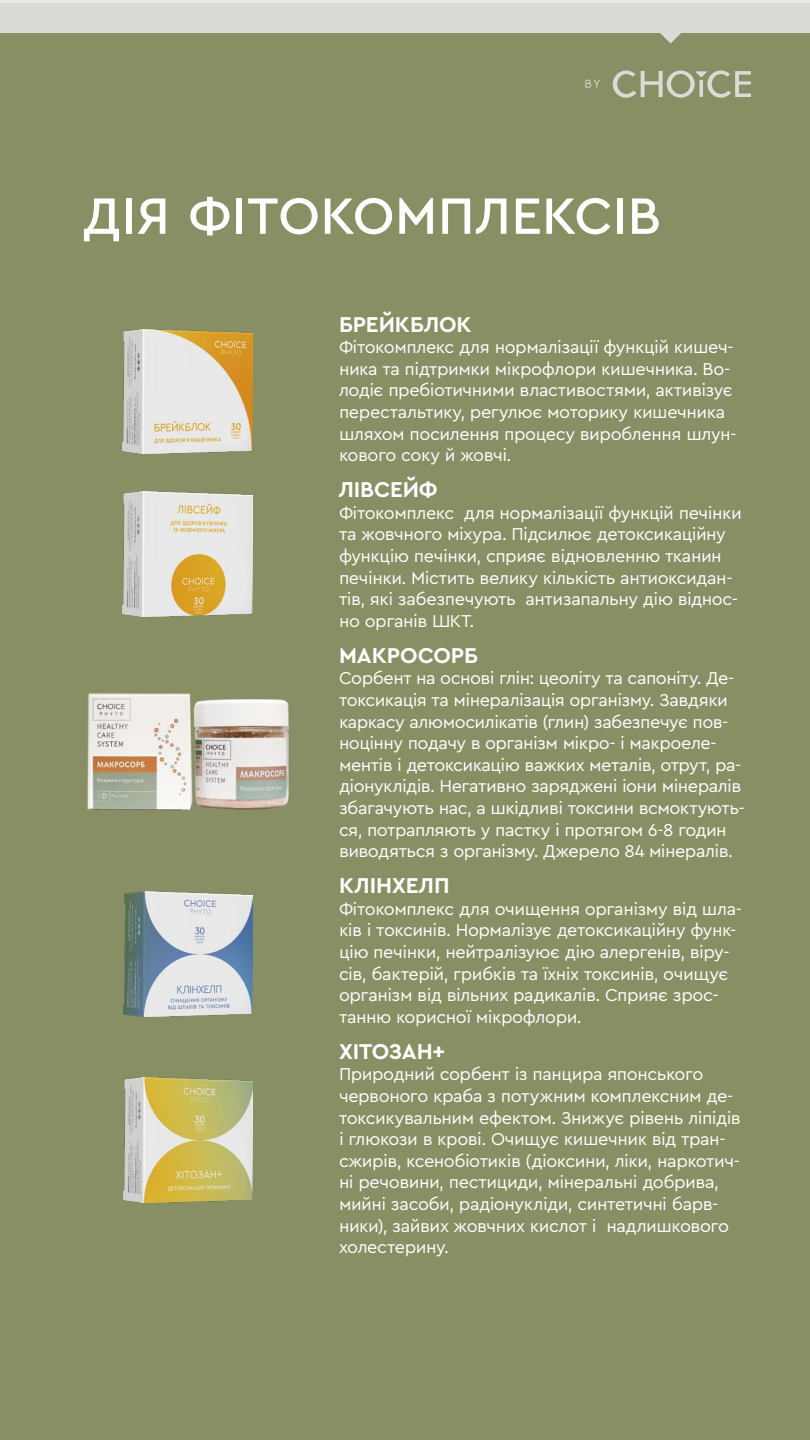
<style>
.page{position:relative;width:810px;height:1440px;background:#fff}
.page>*{position:absolute;margin:0;border:0;box-sizing:border-box;transform-origin:0 0}
.t1{font:500 53.47px "Cera PRO";letter-spacing:.01em;color:#fff}
.Paragraph_Style_1{font:700 22.5px "Cera PRO";letter-spacing:-.005em;color:#fff}
.Paragraph_Style_2{font:18px/21.6px "Cera PRO";letter-spacing:-.03em;color:#fff}
</style>
<div class="page">
<div style="left:0;top:3px;width:810px;height:1437px;background:#898f65"></div>
<img style="left:87px;top:693px;width:202px;height:118px">
<img style="left:123px;top:1078px;width:130px;height:124px">
<img style="left:123px;top:892px;width:130px;height:124px">
<img style="left:123px;top:329px;width:129px;height:125px">
<img style="left:123px;top:492px;width:129px;height:124px">
<svg style="left:613px;top:70px;width:138px;height:28px"></svg>
<svg style="left:586px;top:80px;width:14px;height:8px"></svg>
<svg style="left:0;top:0;width:810px;height:44px"></svg>
<p class="t1" style="left:83px;top:180px;width:580px">ДІЯ ФІТОКОМПЛЕКСІВ</p>
<p class="Paragraph_Style_1" style="left:339px;top:309px;width:134px">БРЕЙКБЛОК</p>
<p class="Paragraph_Style_2" style="left:339px;top:336px;width:399px">Фітокомплекс для нормалізації функцій кишеч&shy;ника та підтримки мікрофлори кишечника. Во&shy;лодіє пребіотичними властивостями, активізує перестальтику, регулює моторику кишечника шляхом посилення процесу вироблення шлун&shy;кового соку й жовчі.</p>
<p class="Paragraph_Style_1" style="left:339px;top:475px;width:100px">ЛІВСЕЙФ</p>
<p class="Paragraph_Style_2" style="left:339px;top:501px;width:404px">Фітокомплекс для нормалізації функцій печінки та жовчного міхура. Підсилює детоксикаційну функцію печінки, сприяє відновленню тканин печінки. Містить велику кількість антиоксидан&shy;тів, які забезпечують антизапальну дію віднос&shy;но органів ШКТ.</p>
<p class="Paragraph_Style_1" style="left:339px;top:640px;width:141px">МАКРОСОРБ</p>
<p class="Paragraph_Style_2" style="left:339px;top:667px;width:407px">Сорбент на основі глін: цеоліту та сапоніту. Де&shy;токсикація та мінералізація організму. Завдяки каркасу алюмосилікатів (глин) забезпечує пов&shy;ноцінну подачу в організм мікро- і макроеле&shy;ментів і детоксикацію важких металів, отрут, ра&shy;діонуклідів. Негативно заряджені іони мінералів збагачують нас, а шкідливі токсини всмоктують&shy;ся, потрапляють у пастку і протягом 6-8 годин виводяться з організму. Джерело 84 мінералів.</p>
<p class="Paragraph_Style_1" style="left:339px;top:871px;width:112px">КЛІНХЕЛП</p>
<p class="Paragraph_Style_2" style="left:339px;top:897px;width:405px">Фітокомплекс для очищення організму від шла&shy;ків і токсинів. Нормалізує детоксикаційну функ&shy;цію печінки, нейтралізуює дію алергенів, віру&shy;сів, бактерій, грибків та їхніх токсинів, очищує організм від вільних радикалів. Сприяє зрос&shy;танню корисної мікрофлори.</p>
<p class="Paragraph_Style_1" style="left:339px;top:1036px;width:108px">ХІТОЗАН+</p>
<p class="Paragraph_Style_2" style="left:339px;top:1063px;width:403px">Природний сорбент із панцира японського червоного краба з потужним комплексним де&shy;токсикувальним ефектом. Знижує рівень ліпідів і глюкози в крові. Очищує кишечник від тран&shy;сжирів, ксенобіотиків (діоксини, ліки, наркотич&shy;ні речовини, пестициди, мінеральні добрива, мийні засоби, радіонукліди, синтетичні барв&shy;ники), зайвих жовчних кислот і надлишкового холестерину.</p>
</div>
